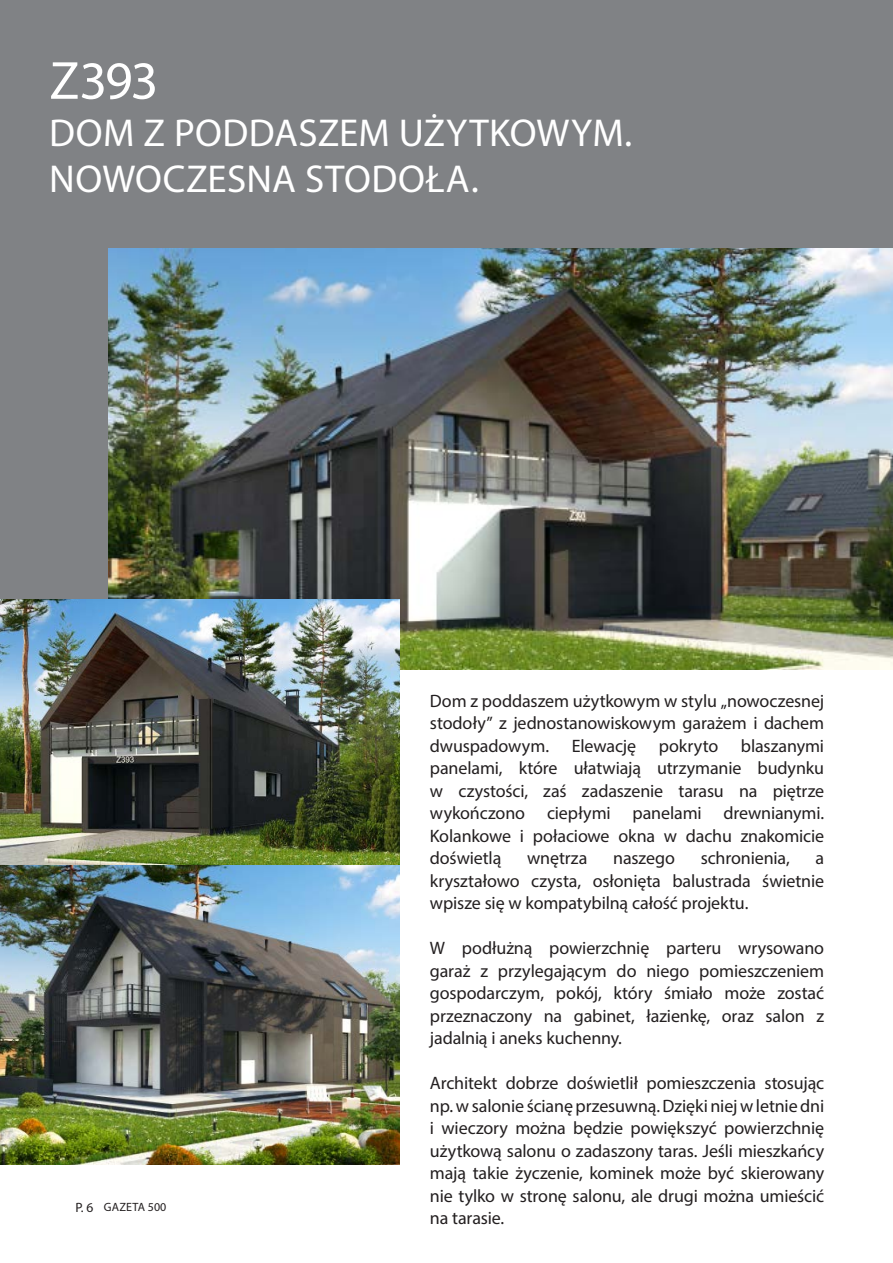
<style>
.page{position:relative;width:893px;height:1263px;background:#fff}
.page>*{position:absolute;margin:0;border:0;box-sizing:border-box;transform-origin:0 0}
.Headline_Main_Black{font:54px "Myriad Pro";color:#fff}
.Headline_Main_Black-2{font:39px/46.8px "Myriad Pro";letter-spacing:.01em;color:#fff}
.Body_Text{font:18px/22.5px "Myriad Pro";letter-spacing:-.005em;color:#231f20;text-align:justify}
.t1{font:12px "Myriad Pro";letter-spacing:.02em;color:#231f20}
.s1{font-size:13.5px}
</style>
<div class="page">
<div style="left:0;top:0;width:893px;height:661px;background:#808285"></div>
<img style="left:108px;top:249px;width:785px;height:421px">
<img style="left:0;top:600px;width:400px;height:265px">
<img style="left:0;top:865px;width:400px;height:300px">
<p class="Headline_Main_Black" style="left:49px;top:47px;width:110px">Z393</p>
<p class="Headline_Main_Black-2" style="left:49px;top:108px;width:585px">DOM Z PODDASZEM UŻYTKOWYM.<br>NOWOCZESNA STODOŁA.</p>
<p class="t1" style="left:76px;top:1199px;width:92px"><span class="s1">P. 6</span> GAZETA 500</p>
<p class="Body_Text" style="left:430px;top:689px;width:396px">Dom z poddaszem użytkowym w stylu „nowoczesnej stodoły” z jednostanowiskowym garażem i dachem dwuspadowym.</p>
<p class="Body_Text" style="left:430px;top:734px;width:396px;text-indent:311px">blaszanymi panelami, które ułatwiają utrzymanie budynku w czystości, zaś zadaszenie tarasu na piętrze wykończono ciepłymi panelami drewnianymi.<br>Kolankowe i połaciowe okna w dachu znakomicie doświetlą</p>
<p class="Body_Text" style="left:572px;top:734px;width:66px">Elewację</p>
<p class="Body_Text" style="left:659px;top:734px;width:61px">pokryto</p>
<p class="Body_Text" style="left:527px;top:846px;width:62px">wnętrza</p>
<p class="Body_Text" style="left:613px;top:846px;width:63px">naszego</p>
<p class="Body_Text" style="left:701px;top:846px;width:91px">schronienia,</p>
<p class="Body_Text" style="left:430px;top:846px;width:396px;text-indent:386px">a kryształowo czysta, osłonięta balustrada świetnie wpisze się w kompatybilną całość projektu.</p>
<p class="Body_Text" style="left:430px;top:936px;width:396px">W podłużną powierzchnię parteru wrysowano garaż z przylegającym do niego pomieszczeniem gospodarczym, pokój, który śmiało może zostać przeznaczony na gabinet, łazienkę, oraz salon z jadalnią i aneks kuchenny.</p>
<p class="Body_Text" style="left:430px;top:1071px;width:396px">Architekt dobrze doświetlił pomieszczenia stosując np. w salonie ścianę przesuwną. Dzięki niej w letnie dni i wieczory można będzie powiększyć powierzchnię użytkową salonu o zadaszony taras. Jeśli mieszkańcy mają takie życzenie, kominek może być skierowany nie tylko w stronę salonu, ale drugi można umieścić na tarasie.</p>
</div>
